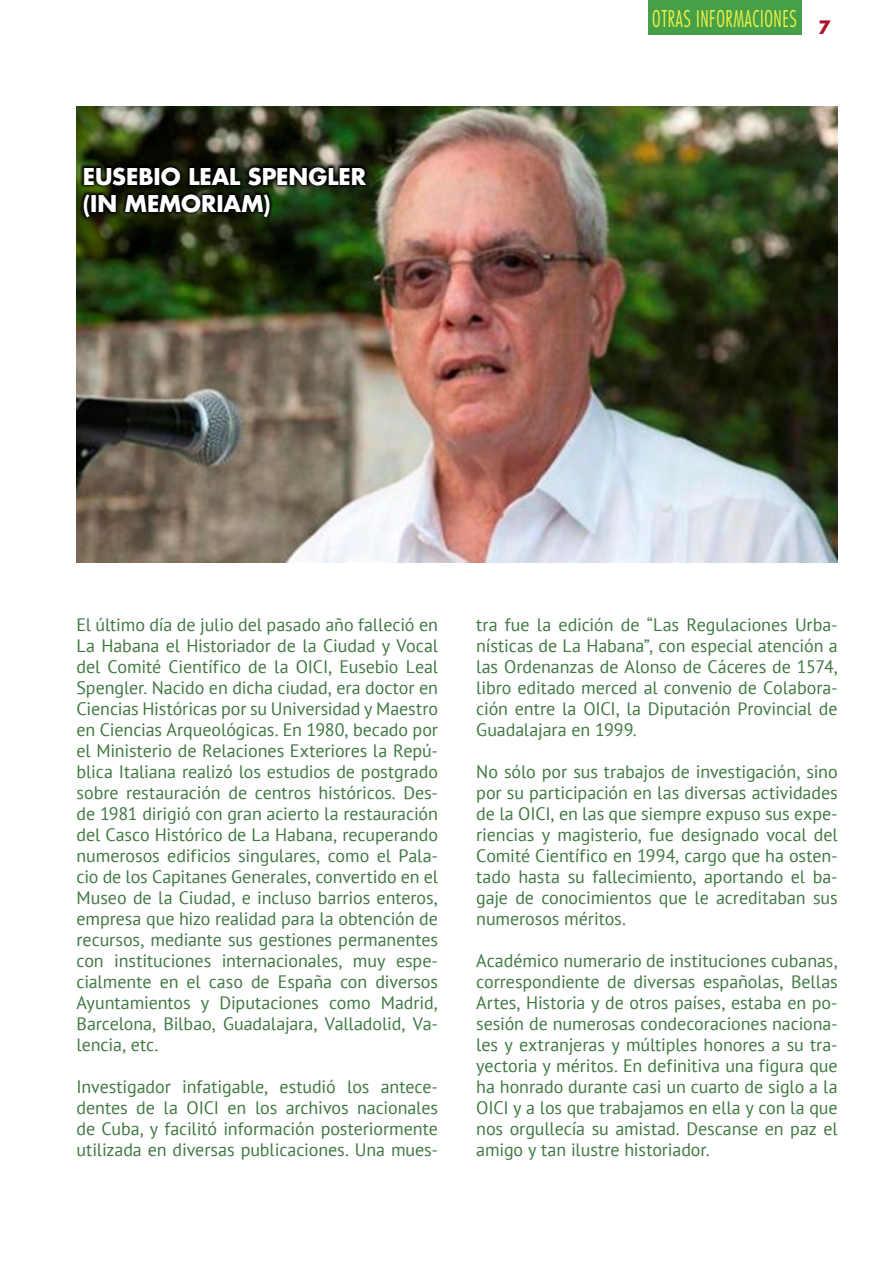
<style>
.page{position:relative;width:893px;height:1263px;background:#fff}
.page>*{position:absolute;margin:0;border:0;box-sizing:border-box;transform-origin:0 0}
.Tit_1_Cab1{font:700 22.5px/27px "Futura Std";letter-spacing:-.005em;color:#fff}
.t1{font:300 condensed 22.5px "Futura Std";letter-spacing:.03em;color:#f2f147;scale:.85 1}
.Basico_txt{font:18px/21px "PT Sans";letter-spacing:-.005em;color:#407842;text-align:justify}
.t2{font:700 18px "Futura Std";color:#a9132a}
</style>
<div class="page">
<div style="left:648px;top:0;width:153px;height:34px;background:#45a047"></div>
<img style="left:77px;top:106px;width:761px;height:456px">
<svg style="left:80px;top:163px;width:290px;height:57px;background:#0f1807"></svg>
<p class="Tit_1_Cab1" style="left:83px;top:163px;width:285px">EUSEBIO LEAL SPENGLER (IN MEMORIAM)</p>
<p class="t1" style="left:652px;top:5px;width:172px">OTRAS INFORMACIONES</p>
<p class="t2" style="left:819px;top:16px;width:14px">7</p>
<p class="Basico_txt" style="left:77px;top:614px;width:363px">El último día de julio del pasado año falleció en La Habana el Historiador de la Ciudad y Vocal del Comité Científico de la OICI, Eusebio Leal Spengler. Nacido en dicha ciudad, era doctor en Ciencias Históricas por su Universidad y Maestro en Ciencias Arqueológicas. En 1980, becado por el Ministerio de Relaciones Exteriores la Repú&shy;blica Italiana realizó los estudios de postgrado sobre restauración de centros históricos. Des&shy;de 1981 dirigió con gran acierto la restauración del Casco Histórico de La Habana, recuperando numerosos edificios singulares, como el Pala&shy;cio de los Capitanes Generales, convertido en el Museo de la Ciudad, e incluso barrios enteros, empresa que hizo realidad para la obtención de recursos, mediante sus gestiones permanentes con instituciones internacionales, muy espe&shy;cialmente en el caso de España con diversos Ayuntamientos y Diputaciones como Madrid, Barcelona, Bilbao, Guadalajara, Valladolid, Va&shy;lencia, etc.</p>
<p class="Basico_txt" style="left:77px;top:1076px;width:363px">Investigador infatigable, estudió los antece&shy;dentes de la OICI en los archivos nacionales de Cuba, y facilitó información posteriormente utilizada en diversas publicaciones. Una mues-</p>
<p class="Basico_txt" style="left:476px;top:614px;width:363px">tra fue la edición de “Las Regulaciones Urba&shy;nísticas de La Habana”, con especial atención a las Ordenanzas de Alonso de Cáceres de 1574, libro editado merced al convenio de Colabora&shy;ción entre la OICI, la Diputación Provincial de Guadalajara en 1999.</p>
<p class="Basico_txt" style="left:476px;top:761px;width:363px">No sólo por sus trabajos de investigación, sino por su participación en las diversas actividades de la OICI, en las que siempre expuso sus expe&shy;riencias y magisterio, fue designado vocal del Comité Científico en 1994, cargo que ha osten&shy;tado hasta su fallecimiento, aportando el ba&shy;gaje de conocimientos que le acreditaban sus numerosos méritos.</p>
<p class="Basico_txt" style="left:476px;top:950px;width:363px">Académico numerario de instituciones cubanas, correspondiente de diversas españolas, Bellas Artes, Historia y de otros países, estaba en po&shy;sesión de numerosas condecoraciones naciona&shy;les y extranjeras y múltiples honores a su tra&shy;yectoria y méritos. En definitiva una figura que ha honrado durante casi un cuarto de siglo a la OICI y a los que trabajamos en ella y con la que nos orgullecía su amistad. Descanse en paz el amigo y tan ilustre historiador.</p>
</div>
